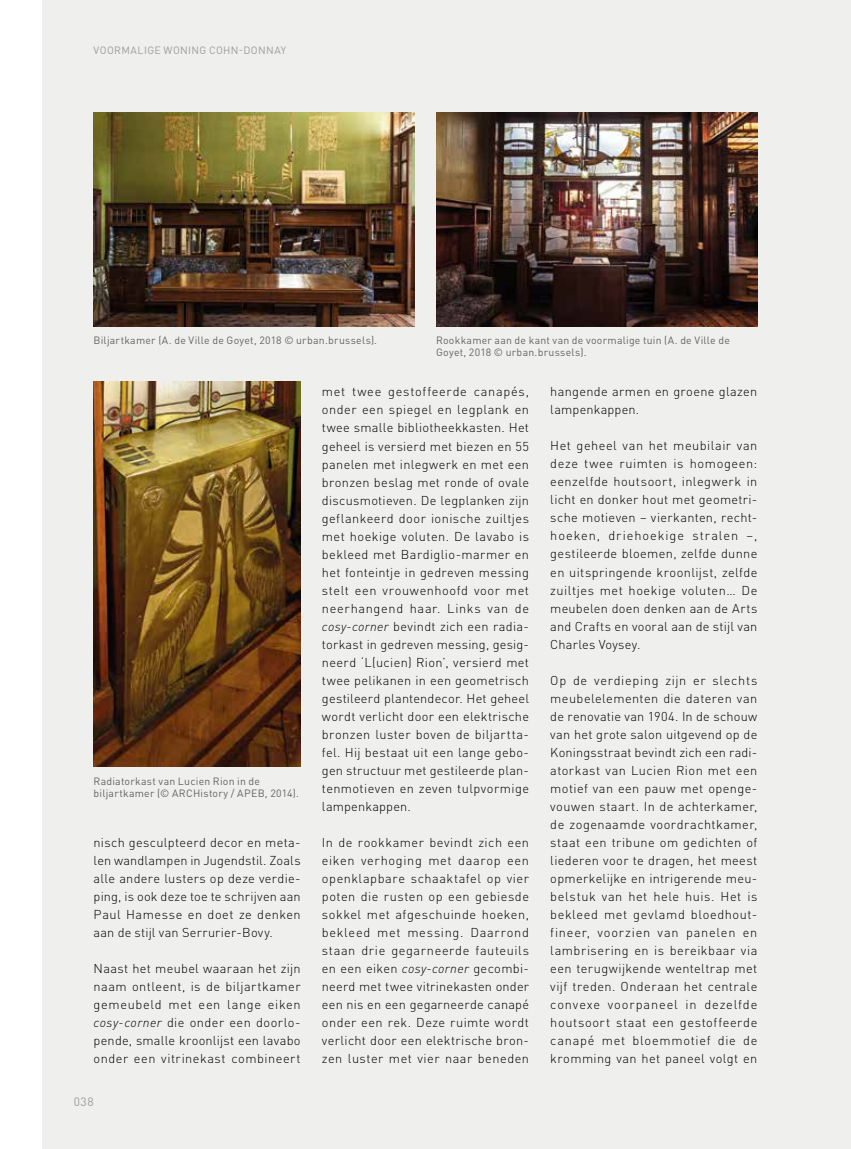
<style>
.page{position:relative;width:851px;height:1149px;background:#fff}
.page>*{position:absolute;margin:0;border:0;box-sizing:border-box;transform-origin:0 0}
.t1{font:300 12.75px/18px "DINOT";letter-spacing:.035em;color:#000;text-align:justify}
.t2{font:12px "DINOT";color:#9d9d9c}
.t3{font:10.5px/12px "DINOT";letter-spacing:.02em;color:#646363}
.t4{font:10.5px "DINOT";letter-spacing:.04em;color:#9d9d9c}
.s1{font-style:italic}
</style>
<div class="page">
<div style="left:43px;top:0;width:807px;height:1148px;background:#eff0ed"></div>
<img style="left:94px;top:112px;width:321px;height:214px">
<img style="left:94px;top:381px;width:206px;height:385px">
<img style="left:436px;top:112px;width:321px;height:214px">
<p class="t4" style="left:94px;top:44px;width:194px">Voormalige woning Coh n-Donnay</p>
<p class="t3" style="left:94px;top:334px;width:285px">Biljartkamer (A. de Ville de Goyet, 2018 © urban.brussels).</p>
<p class="t3" style="left:436px;top:334px;width:295px">Rookkamer aan de kant van de voormalige tuin (A. de Ville de<br>Goyet, 2018 © urban.brussels).</p>
<p class="t3" style="left:94px;top:774px;width:207px">Radiatorkast van Lucien Rion in de biljartkamer (© ARCHistory / APEB, 2014).</p>
<p class="t1" style="left:94px;top:833px;width:208px">nisch gesculpteerd decor en meta&shy;len wandlampen in Jugendstil. Zoals alle andere lusters op deze verdie&shy;ping, is ook deze toe te schrijven aan Paul Hamesse en doet ze denken aan de stijl van Serrurier-Bovy.</p>
<p class="t1" style="left:94px;top:959px;width:208px">Naast het meubel waaraan het zijn naam ontleent, is de biljartkamer gemeubeld met een lange eiken <span class="s1">cosy-corner</span> die onder een doorlo&shy;pende, smalle kroonlijst een lavabo onder een vitrinekast combineert</p>
<p class="t2" style="left:74px;top:1094px;width:21px">038</p>
<p class="t1" style="left:322px;top:382px;width:208px">met twee gestoffeerde canapés, onder een spiegel en legplank en twee smalle bibliotheekkasten. Het geheel is versierd met biezen en 55 panelen met inlegwerk en met een bronzen beslag met ronde of ovale discusmotieven. De legplanken zijn geflankeerd door ionische zuiltjes met hoekige voluten. De lavabo is bekleed met Bardiglio-marmer en het fonteintje in gedreven messing stelt een vrouwenhoofd voor met neerhangend haar. Links van de <span class="s1">cosy-corner</span> bevindt zich een radia&shy;torkast in gedreven messing, gesig&shy;neerd ‘L(ucien) Rion’, versierd met twee pelikanen in een geometrisch gestileerd plantendecor. Het geheel wordt verlicht door een elektrische bronzen luster boven de biljartta&shy;fel. Hij bestaat uit een lange gebo&shy;gen structuur met gestileerde plan&shy;tenmotieven en zeven tulpvormige lampenkappen.</p>
<p class="t1" style="left:322px;top:832px;width:208px">In de rookkamer bevindt zich een eiken verhoging met daarop een openklapbare schaaktafel op vier poten die rusten op een gebiesde sokkel met afgeschuinde hoeken, bekleed met messing. Daarrond staan drie gegarneerde fauteuils en een eiken <span class="s1">cosy-corner</span> gecombi&shy;neerd met twee vitrinekasten onder een nis en een gegarneerde canapé onder een rek. Deze ruimte wordt verlicht door een elektrische bron&shy;zen luster met vier naar beneden</p>
<p class="t1" style="left:550px;top:382px;width:208px">hangende armen en groene glazen lampenkappen.</p>
<p class="t1" style="left:550px;top:436px;width:208px">Het geheel van het meubilair van deze twee ruimten is homogeen: eenzelfde houtsoort, inlegwerk in licht en donker hout met geometri&shy;sche motieven – vierkanten, recht&shy;hoeken, driehoekige stralen –, gestileerde bloemen, zelfde dunne en uitspringende kroonlijst, zelfde zuiltjes met hoekige voluten… De meubelen doen denken aan de Arts and Crafts en vooral aan de stijl van Charles Voysey.</p>
<p class="t1" style="left:550px;top:670px;width:208px;text-align:left">Op de verdieping zijn er slechts meubelelementen die dateren van de renovatie van 1904. In de schouw van het grote salon uitgevend op de Koningsstraat bevindt zich een radi&shy;atorkast van Lucien Rion met een motief van een pauw met openge&shy;vouwen staart. In de achterkamer, de zogenaamde voordrachtkamer, staat een tribune om gedichten of liederen voor te dragen, het meest opmerkelijke en intrigerende meu&shy;belstuk van het hele huis. Het is bekleed met gevlamd bloedhout&shy;fineer, voorzien van panelen en lambrisering en is bereikbaar via een terugwijkende wenteltrap met vijf treden. Onderaan het centrale convexe voorpaneel in dezelfde houtsoort staat een gestoffeerde canapé met bloemmotief die de kromming van het paneel volgt en</p>
</div>
